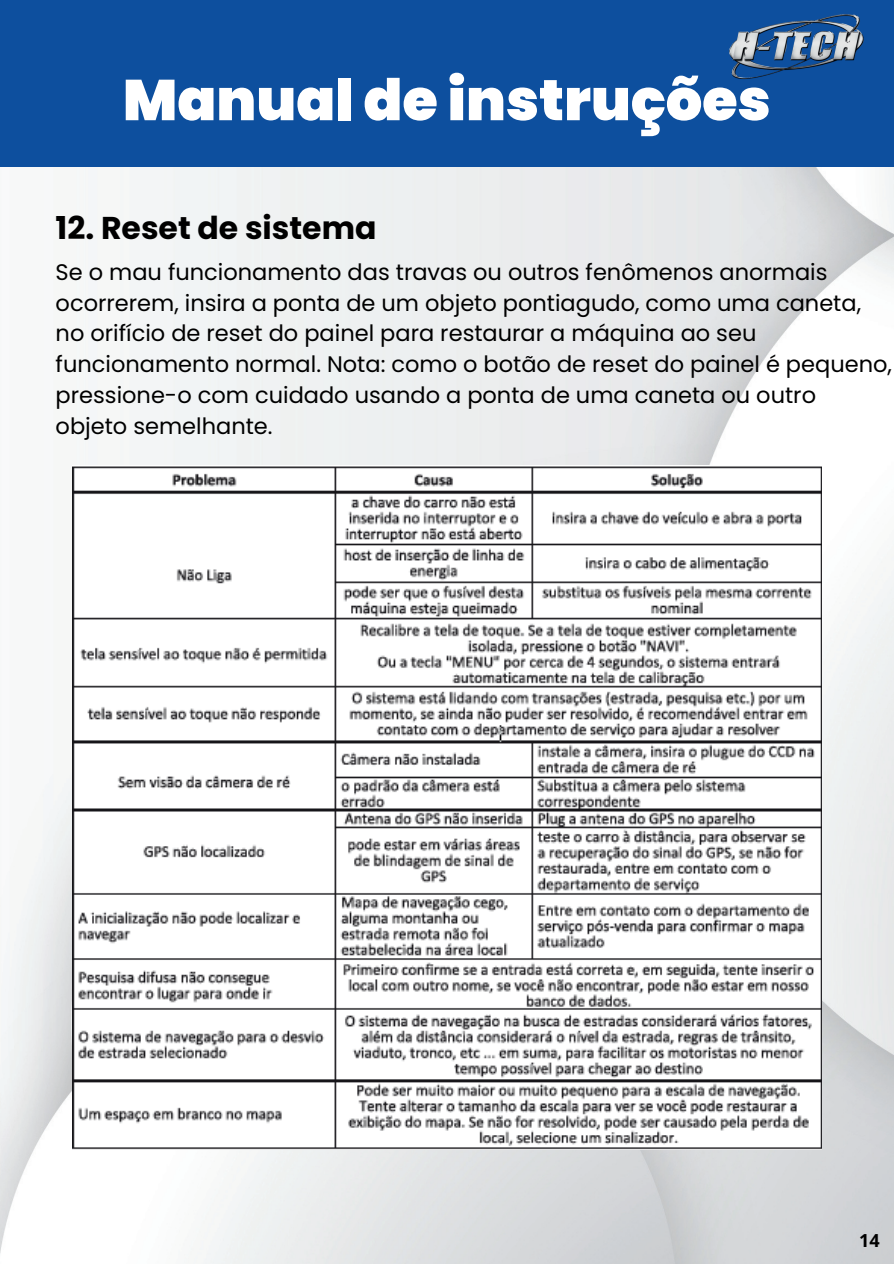
<style>
.page{position:relative;width:894px;height:1264px;background:#fff}
.page>*{position:absolute;margin:0;border:0;box-sizing:border-box;transform-origin:0 0}
.t1{font:900 57.3px "Poppins";color:#fff}
.t2{font:700 31.5px "Poppins";color:#000}
.t3{font:22.5px/30.8px "Poppins";color:#000}
.t4{font:700 18px "Open Sans";color:#000}
</style>
<div class="page">
<img style="left:0;top:166px;width:893px;height:1097px">
<div style="left:0;top:0;width:893px;height:166px;background:#0d4f9e"></div>
<img style="left:729px;top:14px;width:135px;height:65px">
<img style="left:72px;top:465px;width:749px;height:684px">
<h1 class="t1" style="left:123px;top:67px;width:649px">Manual de instruções</h1>
<h2 class="t2" style="left:56px;top:210px;width:322px">12. Reset de sistema</h2>
<p class="t3" style="left:56px;top:257px;width:837px">Se o mau funcionamento das travas ou outros fenômenos anormais ocorrerem, insira a ponta de um objeto pontiagudo, como uma caneta, no orifício de reset do painel para restaurar a máquina ao seu funcionamento normal. Nota: como o botão de reset do painel é pequeno, pressione-o com cuidado usando a ponta de uma caneta ou outro objeto semelhante.</p>
<p class="t4" style="left:859px;top:1227px;width:22px">14</p>
</div>
